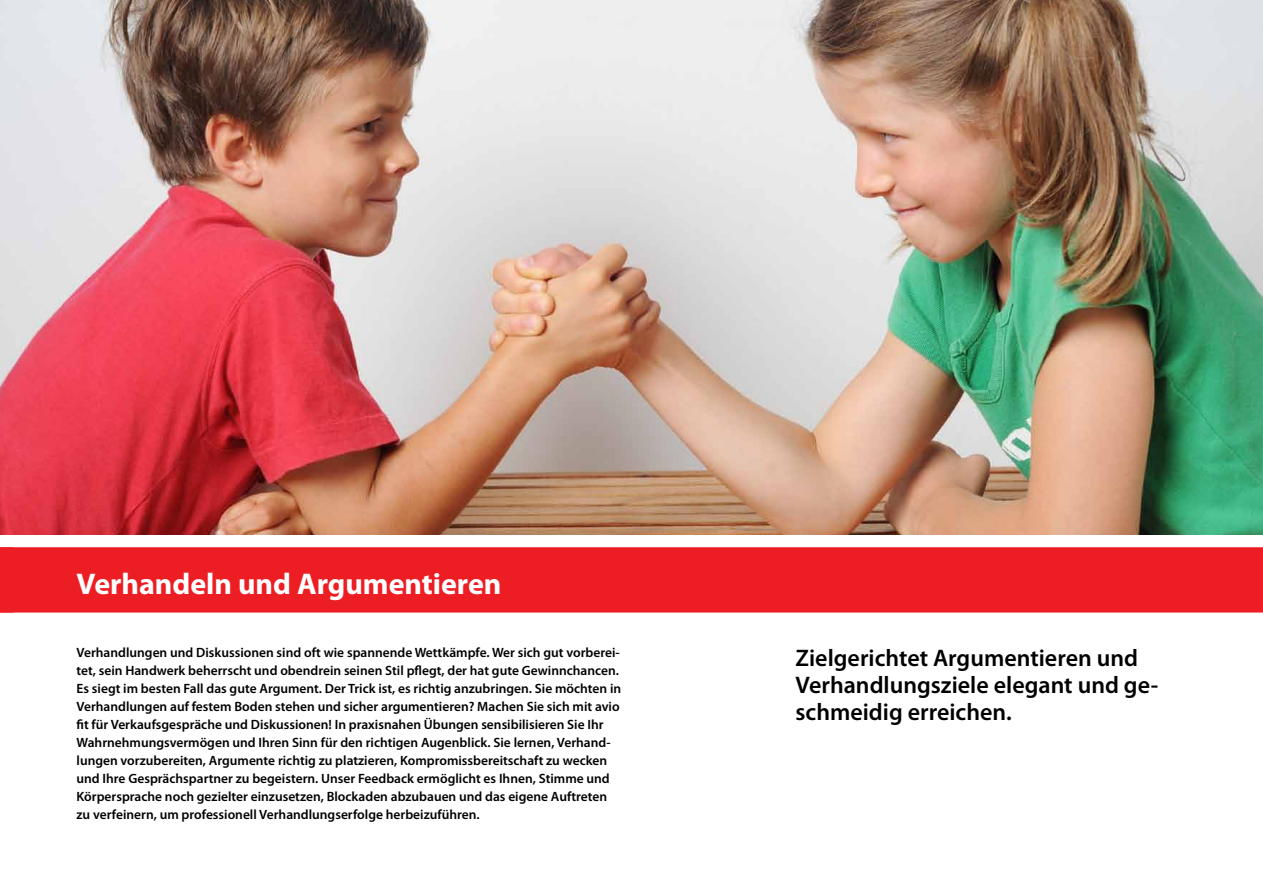
<style>
.page{position:relative;width:1263px;height:893px;background:#fff}
.page>*{position:absolute;margin:0;border:0;box-sizing:border-box;transform-origin:0 0}
.t1{font:700 30px "Myriad Pro";color:#fff}
.t2{font:600 24px/27px "Myriad Pro";color:#000}
.t3{font:600 13.5px/18px "Myriad Pro";color:#000}
</style>
<div class="page">
<img style="left:0;top:0;width:1263px;height:535px">
<div style="left:0;top:547px;width:1263px;height:65px;background:#ed1d24"></div>
<h1 class="t1" style="left:77px;top:564px;width:426px">Verhandeln und Argumentieren</h1>
<p class="t3" style="left:77px;top:643px;width:546px">Verhandlungen und Diskussionen sind oft wie spannende Wettkämpfe. Wer sich gut vorberei&shy;tet, sein Handwerk beherrscht und obendrein seinen Stil pflegt, der hat gute Gewinnchancen.<br>Es siegt im besten Fall das gute Argument. Der Trick ist, es richtig anzubringen. Sie möchten in Verhandlungen auf festem Boden stehen und sicher argumentieren? Machen Sie sich mit avio fit für Verkaufsgespräche und Diskussionen! In praxisnahen Übungen sensibilisieren Sie Ihr Wahrnehmungsvermögen und Ihren Sinn für den richtigen Augenblick. Sie lernen, Verhand&shy;lungen vorzubereiten, Argumente richtig zu platzieren, Kompromissbereitschaft zu wecken und Ihre Gesprächspartner zu begeistern. Unser Feedback ermöglicht es Ihnen, Stimme und Körpersprache noch gezielter einzusetzen, Blockaden abzubauen und das eigene Auftreten zu verfeinern, um professionell Verhandlungserfolge herbeizuführen.</p>
<h2 class="t2" style="left:795px;top:644px;width:364px">Zielgerichtet Argumentieren und<br>Verhandlungsziele elegant und ge&shy;schmeidig erreichen.</h2>
</div>
